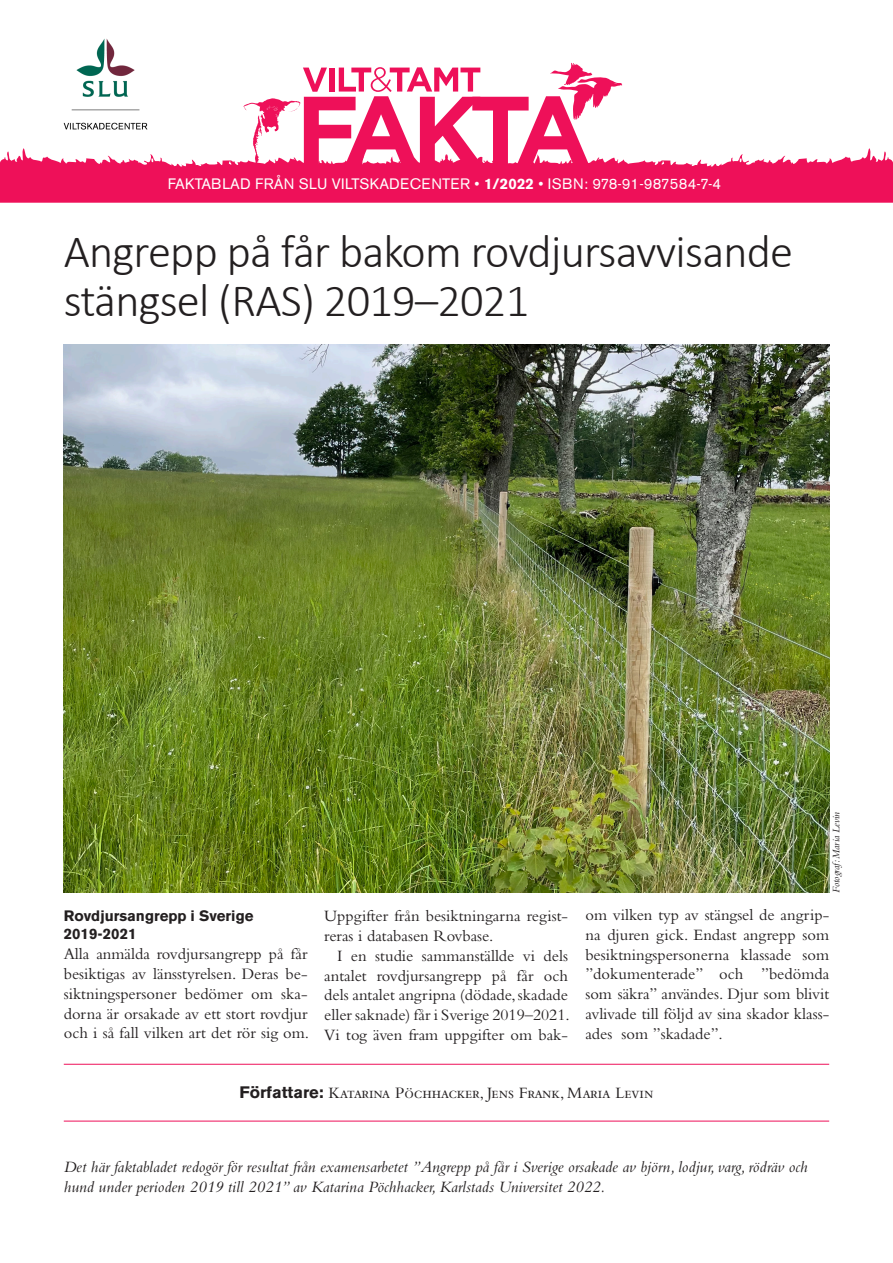
<style>
.page{position:relative;width:893px;height:1263px;background:#fff}
.page>*{position:absolute;margin:0;border:0;box-sizing:border-box;transform-origin:0 0}
.Title_h1{font:300 46.5px/49.5px "Calibri";letter-spacing:-.015em;color:#231f20}
.Brödtext_med_indrag{font:16.5px/19.8px "Bembo Std";color:#231f20;text-align:justify}
.Brödtext{font:italic 16.5px/19.8px "Bembo Std";color:#231f20}
.Författare{font:16.5px "Bembo SC";color:#231f20}
.t1{font:15px "Akzidenz Grotesk BE";letter-spacing:.01em;color:#fff}
.Underrubrik_h2{font:700 15px "Akzidenz Grotesk BE";color:#231f20}
.Brödtext-2{font:italic 10.5px "Bembo Std";letter-spacing:-.005em;color:#231f20}
.s1{font-weight:700}
.s2{font-family:"Akzidenz Grotesk BQ";font-weight:700}
</style>
<div class="page">
<hr style="left:64px;top:1064px;width:765px;height:1px;background:#ee1059">
<hr style="left:64px;top:1121px;width:765px;height:1px;background:#ee1059">
<svg style="left:0;top:148px;width:893px;height:55px;fill:#ee1059"></svg>
<svg style="left:244px;top:63px;width:378px;height:108px"></svg>
<img style="left:63px;top:38px;width:85px;height:92px">
<img style="left:64px;top:344px;width:765px;height:549px">
<p class="t1" style="left:168px;top:175px;width:555px">FAKTABLAD FRÅN SLU VILTSKADECENTER • <span class="s1">1/2022</span> • ISBN: 978-91-987584-7-4</p>
<p class="Title_h1" style="left:64px;top:226px;width:731px">Angrepp på får bakom rovdjursavvisande stängsel (RAS) 2019–2021</p>
<p class="Brödtext-2" style="left:830px;top:893px;width:83px;rotate:-90deg">Fotograf: Maria Levin</p>
<p class="Underrubrik_h2" style="left:64px;top:907px;width:191px">Rovdjursangrepp i Sverige</p>
<p class="Underrubrik_h2" style="left:64px;top:925px;width:74px">2019-2021</p>
<p class="Brödtext_med_indrag" style="left:64px;top:944px;width:247px">Alla anmälda rovdjursangrepp på får besiktigas av länsstyrelsen. Deras be&shy;siktningspersoner bedömer om ska&shy;dorna är orsakade av ett stort rovdjur och i så fall vilken art det rör sig om.</p>
<p class="Brödtext_med_indrag" style="left:324px;top:906px;width:245px">Uppgifter från besiktningarna regist&shy;reras i databasen Rovbase.</p>
<p class="Brödtext_med_indrag" style="left:324px;top:945px;width:247px;text-indent:13px">I en studie sammanställde vi dels antalet rovdjursangrepp på får och dels antalet angripna (dödade, skadade eller saknade) får i Sverige 2019–2021.<br>Vi tog även fram uppgifter om bak-</p>
<p class="Brödtext_med_indrag" style="left:585px;top:905px;width:245px">om vilken typ av stängsel de angrip&shy;na djuren gick. Endast angrepp som besiktningspersonerna klassade som ”dokumenterade” och ”bedömda som säkra” användes. Djur som blivit avlivade till följd av sina skador klass&shy;ades som ”skadade”.</p>
<p class="Författare" style="left:239px;top:1084px;width:416px"><span class="s2">Författare:</span> Katarina Pöchhacker, Jens Frank, Maria Levin</p>
<p class="Brödtext" style="left:64px;top:1156px;width:745px">Det här faktabladet redogör för resultat från examensarbetet ”Angrepp på får i Sverige orsakade av björn, lodjur, varg, rödräv och hund under perioden 2019 till 2021” av Katarina Pöchhacker, Karlstads Universitet 2022.</p>
</div>
